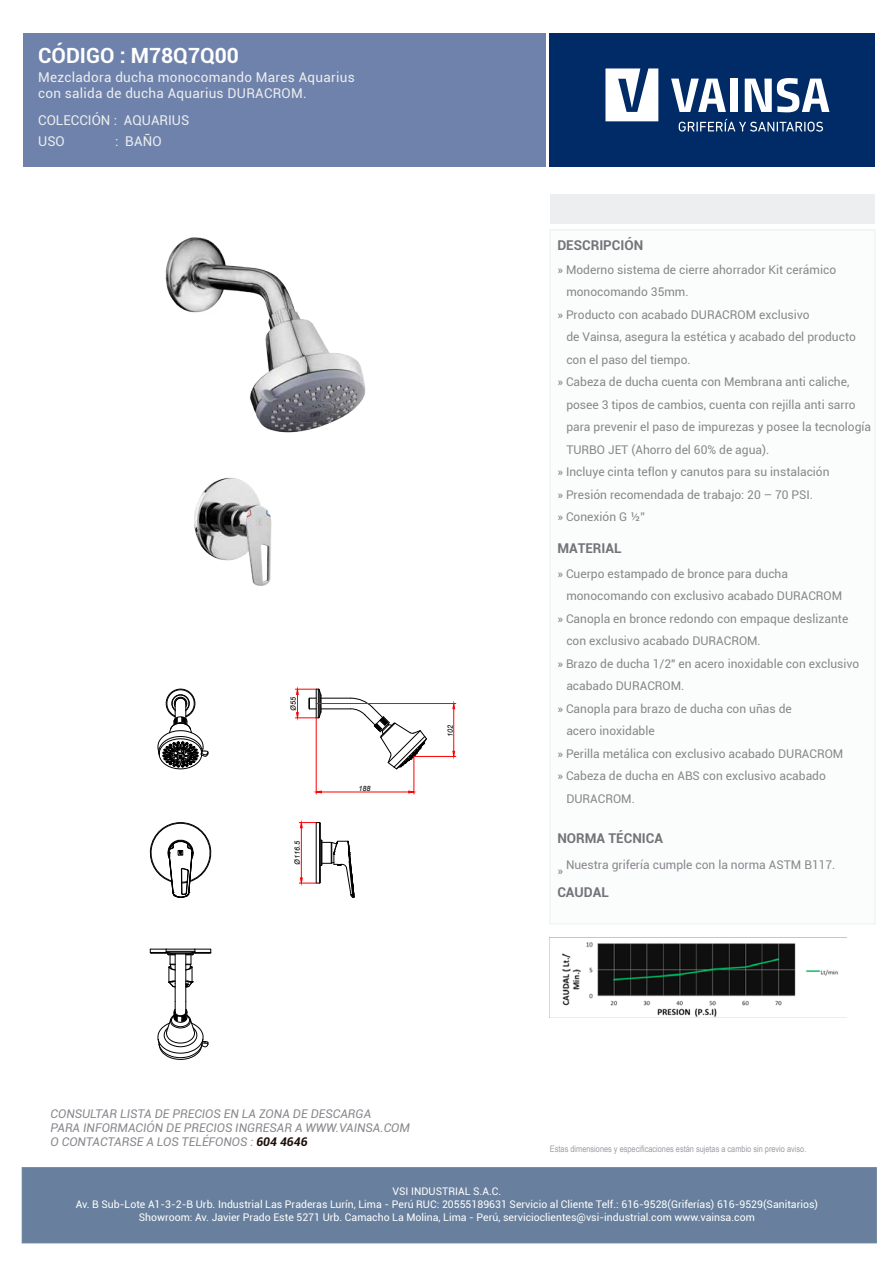
<style>
.page{position:relative;width:893px;height:1263px;background:#fff}
.page>*{position:absolute;margin:0;border:0;box-sizing:border-box;transform-origin:0 0}
.t1{font:700 21px "Roboto";color:#fff}
.t2{font:13.5px/16.2px "Roboto";letter-spacing:.02em;color:#edeeef}
.t3{font:700 13.5px "Roboto";color:#747378}
.t4{font:13.5px "Roboto";color:#edeeef}
.t5{font:12px "Roboto";color:#888887}
.t6{font:italic 12px/14.4px "Roboto";color:#8a878d}
.t7{font:12px "Roboto";color:#8a878d}
.t8{font:10.5px/12.6px "Roboto";color:#fff;text-align:center}
.t9{font:9px "Arial Narrow";color:#9d9ea5}
.t10{font:italic 7.2px "Arial";color:#000}
.s1{font-weight:700;color:#1d0c07}
</style>
<div class="page">
<div style="left:549px;top:34px;width:326px;height:133px;background:#002b66"></div>
<svg style="left:605px;top:68px;width:53px;height:53px"></svg>
<svg style="left:671px;top:79px;width:55px;height:33px"></svg>
<div style="left:730px;top:79px;width:8px;height:33px;background:#fff"></div>
<svg style="left:745px;top:78px;width:84px;height:34px"></svg>
<svg style="left:679px;top:119px;width:144px;height:13px"></svg>
<div style="left:23px;top:34px;width:522px;height:133px;background:#6e82ab"></div>
<div style="left:550px;top:230px;width:325px;height:694px;background:#fbfcfc"></div>
<div style="left:22px;top:1167px;width:854px;height:76px;background:#68809d;border:1px solid #68809d"></div>
<div style="left:550px;top:195px;width:325px;height:29px;background:#edeeef"></div>
<img style="left:165px;top:237px;width:201px;height:196px">
<img style="left:194px;top:477px;width:78px;height:109px">
<svg style="left:157px;top:688px;width:52px;height:82px"></svg>
<svg style="left:149px;top:822px;width:63px;height:76px"></svg>
<svg style="left:150px;top:948px;width:62px;height:112px"></svg>
<hr style="left:316px;top:703px;width:140px;height:1px;background:#f00">
<hr style="left:414px;top:756px;width:42px;height:1px;background:#f00">
<hr style="left:453px;top:709px;width:1px;height:42px;background:#f00">
<svg style="left:452px;top:704px;width:3px;height:5px"></svg>
<svg style="left:452px;top:750px;width:3px;height:6px"></svg>
<svg style="left:295px;top:688px;width:133px;height:210px"></svg>
<img style="left:550px;top:937px;width:296px;height:80px">
<h1 class="t1" style="left:38px;top:41px;width:202px">CÓDIGO : M78Q7Q00</h1>
<p class="t2" style="left:38px;top:68px;width:318px">Mezcladora ducha monocomando Mares Aquarius con salida de ducha Aquarius DURACROM.</p>
<p class="t2" style="left:38px;top:133px;width:28px">USO</p>
<p class="t2" style="left:115px;top:133px;width:48px">: BAÑO</p>
<p class="t4" style="left:38px;top:110px;width:153px">COLECCIÓN : AQUARIUS</p>
<p class="t10" style="left:289px;top:711px;width:15px;rotate:-90deg">Ø55</p>
<p class="t10" style="left:293px;top:865px;width:25px;rotate:-90deg">Ø116.5</p>
<p class="t10" style="left:358px;top:784px;width:14px">188</p>
<p class="t10" style="left:445px;top:736px;width:14px;rotate:-90deg">102</p>
<p class="t6" style="left:51px;top:1105px;width:361px">CONSULTAR LISTA DE PRECIOS EN LA ZONA DE DESCARGA<br>PARA INFORMACIÓN DE PRECIOS INGRESAR A WWW.VAINSA.COM<br>O CONTACTARSE A LOS TELÉFONOS : <span class="s1">604 4646</span></p>
<p class="t3" style="left:557px;top:236px;width:87px">DESCRIPCIÓN</p>
<p class="t5" style="left:557px;top:261px;width:280px">» Moderno sistema de cierre ahorrador Kit cerámico</p>
<p class="t5" style="left:566px;top:284px;width:124px">monocomando 35mm.</p>
<p class="t5" style="left:557px;top:306px;width:254px">» Producto con acabado DURACROM exclusivo</p>
<p class="t5" style="left:566px;top:329px;width:291px">de Vainsa, asegura la estética y acabado del producto</p>
<p class="t5" style="left:566px;top:351px;width:126px">con el paso del tiempo.</p>
<p class="t5" style="left:557px;top:374px;width:293px">» Cabeza de ducha cuenta con Membrana anti caliche,</p>
<p class="t5" style="left:566px;top:396px;width:291px">posee 3 tipos de cambios, cuenta con rejilla anti sarro</p>
<p class="t5" style="left:566px;top:419px;width:306px">para prevenir el paso de impurezas y posee la tecnología</p>
<p class="t5" style="left:566px;top:441px;width:205px">TURBO JET (Ahorro del 60% de agua).</p>
<p class="t5" style="left:557px;top:464px;width:274px">» Incluye cinta teflon y canutos para su instalación</p>
<p class="t5" style="left:557px;top:486px;width:257px">» Presión recomendada de trabajo: 20 – 70 PSI.</p>
<p class="t5" style="left:557px;top:509px;width:89px">» Conexión G ½”</p>
<p class="t3" style="left:557px;top:539px;width:66px">MATERIAL</p>
<p class="t5" style="left:557px;top:565px;width:232px">» Cuerpo estampado de bronce para ducha</p>
<p class="t5" style="left:566px;top:587px;width:277px">monocomando con exclusivo acabado DURACROM</p>
<p class="t5" style="left:557px;top:610px;width:292px">» Canopla en bronce redondo con empaque deslizante</p>
<p class="t5" style="left:566px;top:632px;width:196px">con exclusivo acabado DURACROM.</p>
<p class="t5" style="left:557px;top:655px;width:304px">» Brazo de ducha 1/2" en acero inoxidable con exclusivo</p>
<p class="t5" style="left:566px;top:677px;width:120px">acabado DURACROM.</p>
<p class="t5" style="left:557px;top:700px;width:236px">» Canopla para brazo de ducha con uñas de</p>
<p class="t5" style="left:566px;top:722px;width:90px">acero inoxidable</p>
<p class="t5" style="left:557px;top:745px;width:288px">» Perilla metálica con exclusivo acabado DURACROM</p>
<p class="t5" style="left:557px;top:767px;width:270px">» Cabeza de ducha en ABS con exclusivo acabado</p>
<p class="t5" style="left:566px;top:790px;width:70px">DURACROM.</p>
<p class="t3" style="left:557px;top:829px;width:107px">NORMA TÉCNICA</p>
<p class="t7" style="left:566px;top:856px;width:271px">Nuestra grifería cumple con la norma ASTM B117.</p>
<p class="t7" style="left:557px;top:862px;width:7px">»</p>
<p class="t3" style="left:557px;top:883px;width:53px">CAUDAL</p>
<p class="t9" style="left:550px;top:1142px;width:258px">Estas dimensiones y especificaciones están sujetas a cambio sin previo aviso.</p>
<p class="t8" style="left:76px;top:1185px;width:744px">VSI INDUSTRIAL S.A.C.<br>Av. B Sub-Lote A1-3-2-B Urb. Industrial Las Praderas Lurín, Lima - Perú RUC: 20555189631 Servicio al Cliente Telf.: 616-9528(Griferías) 616-9529(Sanitarios)<br>Showroom: Av. Javier Prado Este 5271 Urb. Camacho La Molina, Lima - Perú, servicioclientes@vsi-industrial.com www.vainsa.com</p>
</div>
